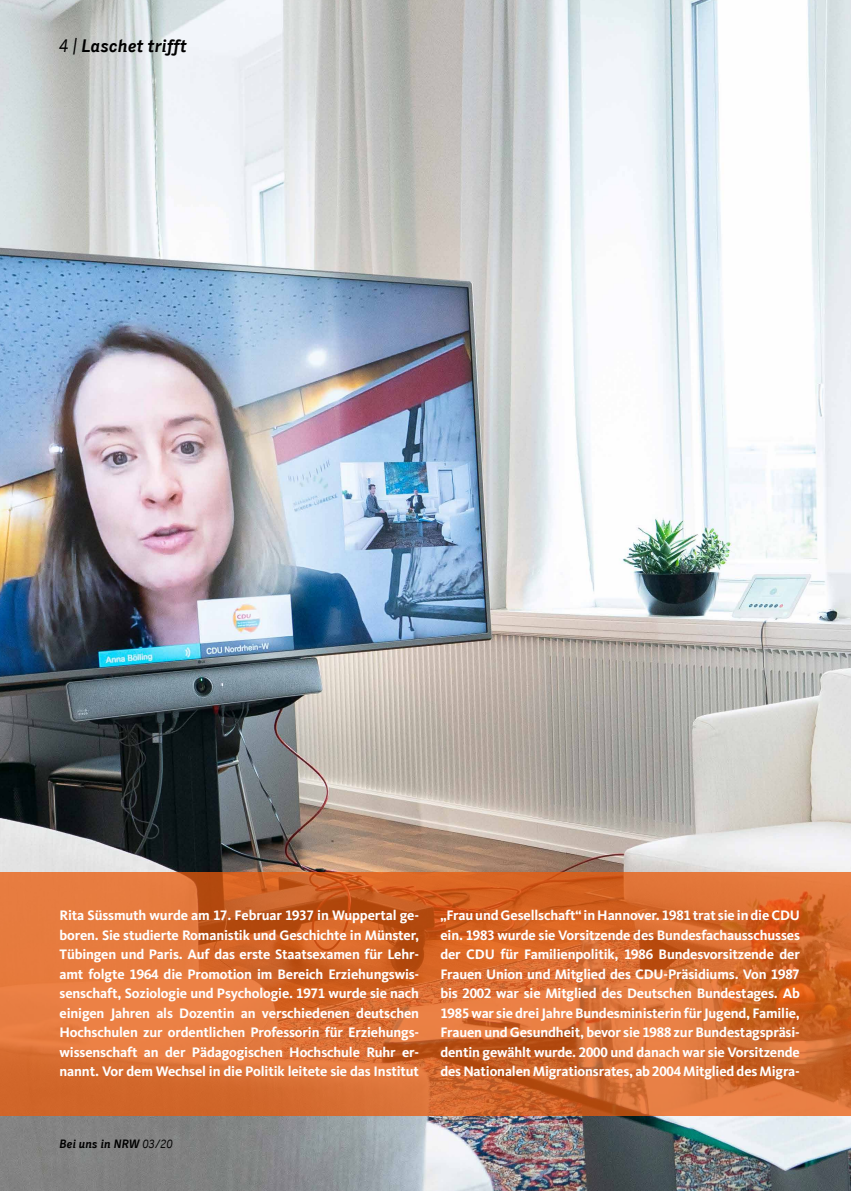
<style>
.page{position:relative;width:851px;height:1191px;background:#fff}
.page>*{position:absolute;margin:0;border:0;box-sizing:border-box;transform-origin:0 0}
.t1{font:italic 700 18px "CDU Skopex";color:#000}
.t2{font:700 14.25px/19.5px "CDU Kievit Tab";letter-spacing:-.01em;color:#fff;text-align:justify}
.t3{font:italic 700 12px "CDU Skopex";color:#000}
.s1{font-weight:400}
</style>
<div class="page">
<img style="left:0;top:0;width:850px;height:1191px">
<svg style="left:0;top:871px;width:850px;height:244px;background:#d76c30"></svg>
<p class="t1" style="left:60px;top:35px;width:129px"><span class="s1">4 |</span> Laschet trifft</p>
<p class="t2" style="left:60px;top:905px;width:361px">Rita Süssmuth wurde am 17. Februar 1937 in Wuppertal ge&shy;boren. Sie studierte Romanistik und Geschichte in Münster, Tübingen und Paris. Auf das erste Staatsexamen für Lehr&shy;amt folgte 1964 die Promotion im Bereich Erziehungswis&shy;senschaft, Soziologie und Psychologie. 1971 wurde sie nach einigen Jahren als Dozentin an verschiedenen deutschen Hochschulen zur ordentlichen Professorin für Erziehungs&shy;wissenschaft an der Pädagogischen Hochschule Ruhr er&shy;nannt. Vor dem Wechsel in die Politik leitete sie das Institut</p>
<p class="t2" style="left:440px;top:905px;width:361px">„Frau und Gesellschaft“ in Hannover. 1981 trat sie in die CDU ein. 1983 wurde sie Vorsitzende des Bundesfachausschusses der CDU für Familienpolitik, 1986 Bundesvorsitzende der Frauen Union und Mitglied des CDU-Präsidiums. Von 1987 bis 2002 war sie Mitglied des Deutschen Bundestages. Ab 1985 war sie drei Jahre Bundesministerin für Jugend, Familie, Frauen und Gesundheit, bevor sie 1988 zur Bundestagspräsi&shy;dentin gewählt wurde. 2000 und danach war sie Vorsitzende des Nationalen Migrationsrates, ab 2004 Mitglied des Migra-</p>
<p class="t3" style="left:60px;top:1137px;width:115px">Bei uns in NRW <span class="s1">03/20</span></p>
</div>
